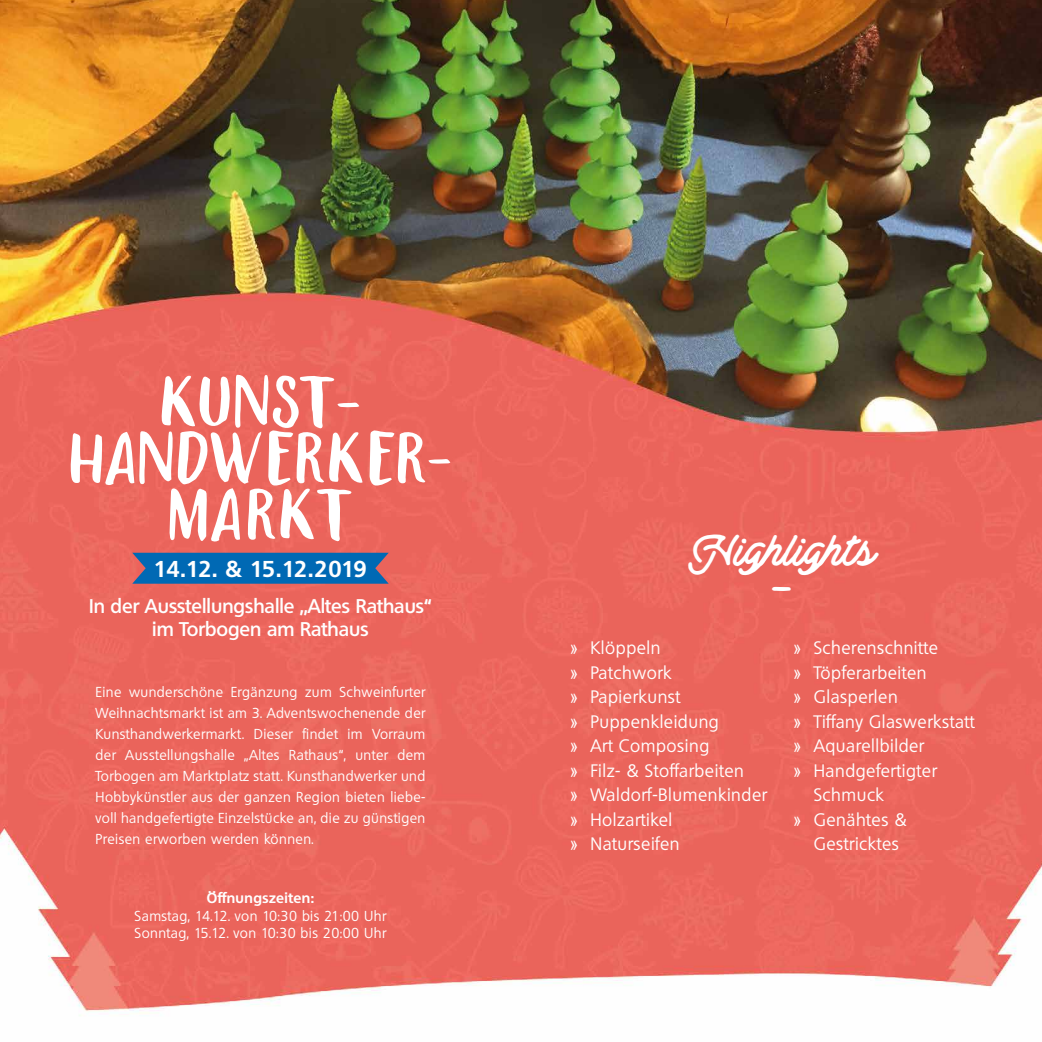
<style>
.page{position:relative;width:1042px;height:1042px;background:#fff}
.page>*{position:absolute;margin:0;border:0;box-sizing:border-box;transform-origin:0 0}
.t1{font:700 63.88px "lovile Type";letter-spacing:.07em;color:#fff}
.t2{font:49.88px/38.5px "Ramblin Paint";color:#fff;text-align:center}
.t3{font:700 22.22px "Quebec";letter-spacing:-.07em;color:#fff}
.t4{font:600 19.25px/23.1px "Quebec";color:#fff;text-align:center}
.t5{font:17.5px/24.5px "Quebec";letter-spacing:.03em;color:#fff}
.t6{font:14px/21px "Quebec";letter-spacing:.03em;color:#fff;text-align:justify}
.t7{font:700 14px "Quebec";letter-spacing:.03em;color:#fff}
</style>
<div class="page">
<img style="left:0;top:0;width:1042px;height:1016px">
<svg style="left:132px;top:553px;width:257px;height:31px;background:#0e68ae"></svg>
<h1 class="t1" style="left:162px;top:356px;width:199px">KUNST-</h1>
<h1 class="t1" style="left:71px;top:412px;width:381px">HANDWERKER-</h1>
<h1 class="t1" style="left:169px;top:469px;width:183px">MARKT</h1>
<h3 class="t3" style="left:154px;top:554px;width:214px">14.12. &amp; 15.12.2019</h3>
<h3 class="t4" style="left:89px;top:594px;width:344px">In der Ausstellungshalle ,,Altes Rathaus“ im Torbogen am Rathaus</h3>
<p class="t6" style="left:96px;top:681px;width:331px">Eine wunderschöne Ergänzung zum Schweinfurter Weihnachtsmarkt ist am 3. Adventswochenende der Kunsthandwerkermarkt. Dieser findet im Vorraum der Ausstellungshalle „Altes Rathaus“, unter dem Torbogen am Marktplatz statt. Kunsthandwerker und Hobbykünstler aus der ganzen Region bieten liebe&shy;voll handgefertigte Einzelstücke an, die zu günstigen Preisen erworben werden können.</p>
<p class="t7" style="left:207px;top:889px;width:109px">Öffnungszeiten:</p>
<p class="t6" style="left:135px;top:907px;width:253px;line-height:17.5px">Samstag, 14.12. von 10:30 bis 21:00 Uhr<br>Sonntag, 15.12. von 10:30 bis 20:00 Uhr</p>
<h2 class="t2" style="left:688px;top:533px;width:188px">Highlights –</h2>
<p class="t5" style="left:570px;top:635px;width:198px">» Klöppeln<br>» Patchwork<br>» Papierkunst<br>» Puppenkleidung<br>» Art Composing<br>» Filz- &amp; Stoffarbeiten<br>» Waldorf-Blumenkinder » Holzartikel<br>» Naturseifen</p>
<p class="t5" style="left:794px;top:635px;width:146px">» Scherenschnitte</p>
<p class="t5" style="left:794px;top:660px;width:134px">» Töpferarbeiten</p>
<p class="t5" style="left:794px;top:684px;width:105px">» Glasperlen</p>
<p class="t5" style="left:794px;top:709px;width:182px">» Tiffany Glaswerkstatt</p>
<p class="t5" style="left:794px;top:733px;width:132px">» Aquarellbilder</p>
<p class="t5" style="left:794px;top:758px;width:145px">» Handgefertigter</p>
<p class="t5" style="left:814px;top:782px;width:72px">Schmuck</p>
<p class="t5" style="left:794px;top:807px;width:114px">» Genähtes &amp;</p>
<p class="t5" style="left:814px;top:831px;width:87px">Gestricktes</p>
</div>
